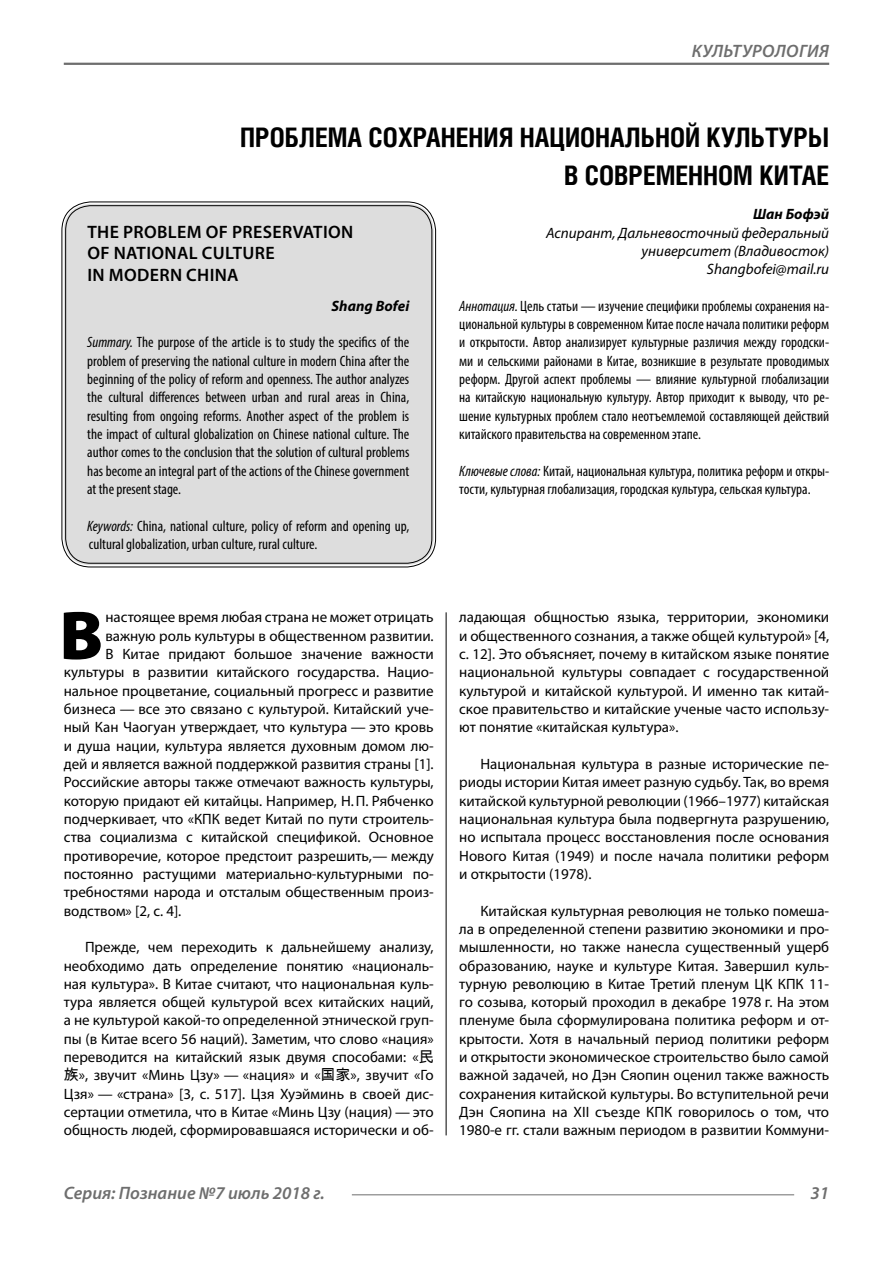
<style>
.page{position:relative;width:893px;height:1263px;background:#fff}
.page>*{position:absolute;margin:0;border:0;box-sizing:border-box;transform-origin:0 0}
.Bukvica{font:900 69.3px "Myriad Pro";color:#000}
.Header{font:700 27px/37.5px "Helios Cond";color:#000;text-align:right}
.Header-eng{font:600 18px/21.6px "Myriad Pro";letter-spacing:.02em;color:#000}
.t1{font:italic 600 18px "Myriad Pro";color:#6e6e6e}
.Normal{font:15px/18.3px "Myriad Pro";color:#000;text-align:justify}
.Bukvica-2{font:15px "Myriad Pro";color:#000}
.Annotation-eng{font:condensed 15px/18.3px "Myriad Pro";color:#000;text-align:justify}
.Annotation-rus{font:condensed 15px/18.3px "Myriad Pro";color:#000;text-align:justify}
.Author-doc{font:italic 15px/18.3px "Myriad Pro";color:#000;text-align:right}
.Author-email{font:italic 15px "Myriad Pro";color:#000}
.Author-eng{font:italic 700 15px "Myriad Pro";color:#000}
.Author{font:italic 700 15px "Myriad Pro";color:#000}
.s1{font-style:italic}
.s2{font-family:"Arial Unicode MS"}
</style>
<div class="page">
<hr style="left:64px;top:63px;width:765px;height:2px;background:#6e6e6e">
<hr style="left:352px;top:1194px;width:442px;height:1px;background:#6e6e6e">
<div style="left:64px;top:204px;width:370px;height:361px;background:#ddd;border-radius:27px"></div>
<hr style="left:446px;top:612px;width:1px;height:523px;background:#000">
<p class="t1" style="left:692px;top:39px;width:73px">Культурологи</p>
<p class="t1" style="left:819px;top:39px;width:11px">я</p>
<p class="Header" style="left:240px;top:118px;width:591px">ПРОБЛЕМА СОХРАНЕНИЯ НАЦИОНАЛЬНОЙ КУЛЬТУРЫ<br>В СОВРЕМЕННОМ КИТАЕ</p>
<p class="Author" style="left:753px;top:204px;width:78px">Шан Бофэй</p>
<p class="Author-doc" style="left:546px;top:223px;width:285px">Аспирант, Дальневосточный федеральный университет (Владивосток)</p>
<p class="Author-email" style="left:707px;top:260px;width:124px">Shangbofei@mail.ru</p>
<p class="Annotation-rus" style="left:459px;top:296px;width:371px"><span class="s1">Аннотация.</span> Цель статьи — изучение специфики проблемы сохранения на&shy;циональной культуры в современном Китае после начала политики реформ и открытости. Автор анализирует культурные различия между городски&shy;ми и сельскими районами в Китае, возникшие в результате проводимых реформ. Другой аспект проблемы — влияние культурной глобализации на китайскую национальную культуру. Автор приходит к выводу, что ре&shy;шение культурных проблем стало неотъемлемой составляющей действий китайского правительства на современном этапе.</p>
<p class="Annotation-rus" style="left:459px;top:461px;width:371px"><span class="s1">Ключевые слова:</span> Китай, национальная культура, политика реформ и откры&shy;тости, культурная глобализация, городская культура, сельская культура.</p>
<p class="Header-eng" style="left:87px;top:220px;width:267px">THE PROBLEM OF PRESERVATION<br>OF NATIONAL CULTURE<br>IN MODERN CHINA</p>
<p class="Author-eng" style="left:332px;top:296px;width:79px">Shang Bofei</p>
<p class="Annotation-eng" style="left:87px;top:333px;width:324px"><span class="s1">Summary.</span> The purpose of the article is to study the specifics of the problem of preserving the national culture in modern China after the beginning of the policy of reform and openness. The author analyzes the cultural differences between urban and rural areas in China, resulting from ongoing reforms. Another aspect of the problem is the impact of cultural globalization on Chinese national culture. The author comes to the conclusion that the solution of cultural problems has become an integral part of the actions of the Chinese government at the present stage.</p>
<p class="Annotation-eng" style="left:87px;top:516px;width:323px"><span class="s1">Keywords:</span> China, national culture, policy of reform and opening up, cultural globalization, urban culture, rural culture.</p>
<p class="Bukvica" style="left:59px;top:589px;width:45px">В</p>
<p class="Bukvica-2" style="left:105px;top:608px;width:330px">настоящее время любая страна не может отрицать</p>
<p class="Bukvica-2" style="left:105px;top:626px;width:330px">важную роль культуры в общественном развитии.</p>
<p class="Bukvica-2" style="left:105px;top:645px;width:330px">В Китае придают большое значение важности</p>
<p class="Bukvica-2" style="left:64px;top:663px;width:371px">культуры в развитии китайского государства. Нацио-</p>
<p class="Bukvica-2" style="left:64px;top:681px;width:371px">нальное процветание, социальный прогресс и развитие</p>
<p class="Bukvica-2" style="left:64px;top:700px;width:371px">бизнеса — все это связано с культурой. Китайский уче-</p>
<p class="Bukvica-2" style="left:64px;top:718px;width:371px">ный Кан Чаогуан утверждает, что культура — это кровь</p>
<p class="Bukvica-2" style="left:64px;top:736px;width:371px">и душа нации, культура является духовным домом лю-</p>
<p class="Bukvica-2" style="left:64px;top:755px;width:371px">дей и является важной поддержкой развития страны [1].</p>
<p class="Bukvica-2" style="left:64px;top:773px;width:371px">Российские авторы также отмечают важность культуры,</p>
<p class="Bukvica-2" style="left:64px;top:791px;width:371px">которую придают ей китайцы. Например, Н.П. Рябченко</p>
<p class="Bukvica-2" style="left:64px;top:810px;width:371px">подчеркивает, что «КПК ведет Китай по пути строитель-</p>
<p class="Bukvica-2" style="left:64px;top:828px;width:371px">ства социализма с китайской спецификой. Основное</p>
<p class="Bukvica-2" style="left:64px;top:846px;width:371px">противоречие, которое предстоит разрешить,— между</p>
<p class="Bukvica-2" style="left:64px;top:864px;width:371px">постоянно растущими материально-культурными по-</p>
<p class="Bukvica-2" style="left:64px;top:883px;width:371px">требностями народа и отсталым общественным произ-</p>
<p class="Bukvica-2" style="left:64px;top:901px;width:119px">водством» [2, с. 4].</p>
<p class="Normal" style="left:64px;top:938px;width:371px;text-indent:21px">Прежде, чем переходить к дальнейшему анализу, необходимо дать определение понятию «националь&shy;ная культура». В Китае считают, что национальная куль&shy;тура является общей культурой всех китайских наций, а не культурой какой-то определенной этнической груп&shy;пы (в Китае всего 56 наций). Заметим, что слово «нация» переводится на китайский язык двумя способами: «<span class="s2">民族</span>», звучит «Минь Цзу» — «нация» и «<span class="s2">国家</span>», звучит «Го Цзя» — «страна» [3, с. 517]. Цзя Хуэйминь в своей дис&shy;сертации отметила, что в Китае «Минь Цзу (нация) — это общность людей, сформировавшаяся исторически и об-</p>
<p class="Normal" style="left:459px;top:608px;width:371px">ладающая общностью языка, территории, экономики и общественного сознания, а также общей культурой» [4, с. 12]. Это объясняет, почему в китайском языке понятие национальной культуры совпадает с государственной культурой и китайской культурой. И именно так китай&shy;ское правительство и китайские ученые часто использу&shy;ют понятие «китайская культура».</p>
<p class="Normal" style="left:459px;top:754px;width:371px;text-indent:21px">Национальная культура в разные исторические пе&shy;риоды истории Китая имеет разную судьбу. Так, во время китайской культурной революции (1966–1977) китайская национальная культура была подвергнута разрушению, но испытала процесс восстановления после основания Нового Китая (1949) и после начала политики реформ и открытости (1978).</p>
<p class="Normal" style="left:459px;top:901px;width:371px;text-indent:21px">Китайская культурная революция не только помеша&shy;ла в определенной степени развитию экономики и про&shy;мышленности, но также нанесла существенный ущерб образованию, науке и культуре Китая. Завершил куль&shy;турную революцию в Китае Третий пленум ЦК КПК 11- го созыва, который проходил в декабре 1978 г. На этом пленуме была сформулирована политика реформ и от&shy;крытости. Хотя в начальный период политики реформ и открытости экономическое строительство было самой важной задачей, но Дэн Сяопин оценил также важность сохранения китайской культуры. Во вступительной речи Дэн Сяопина на XII съезде КПК говорилось о том, что 1980-е гг. стали важным периодом в развитии Коммуни-</p>
<p class="t1" style="left:64px;top:1182px;width:263px">Серия: Познание №7 июль 2018 г.</p>
<p class="t1" style="left:810px;top:1182px;width:20px">31</p>
</div>
